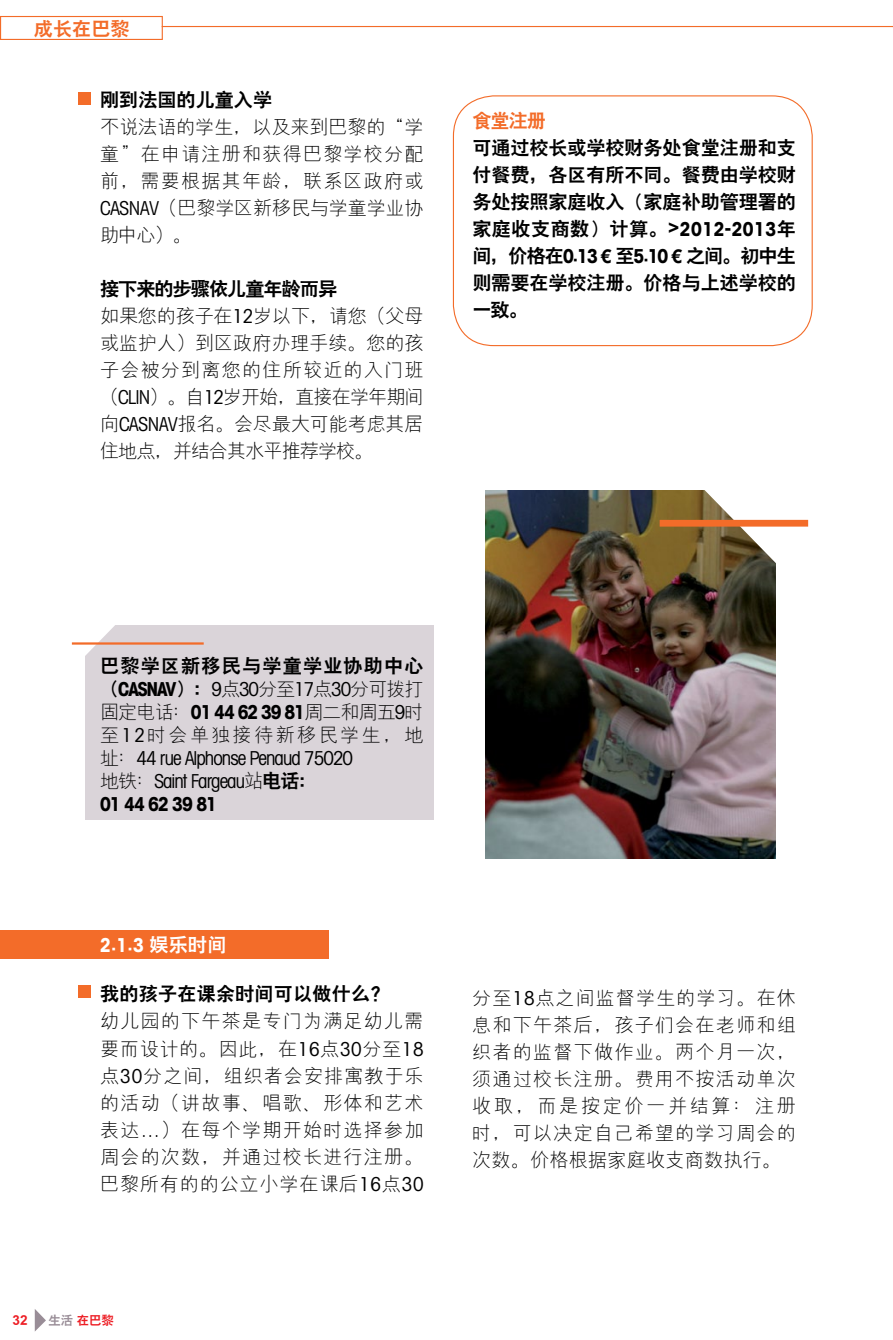
<style>
.page{position:relative;width:893px;height:1340px;background:#fff}
.page>*{position:absolute;margin:0;border:0;box-sizing:border-box;transform-origin:0 0}
.t1{font:300 19.12px/27px "M Hei GB";letter-spacing:.06em;color:#000;text-align:justify}
.t2{font:800 19.12px/27px "C Hei 2 GB";letter-spacing:-.005em;color:#000;text-align:justify}
.t3{font:condensed 19.12px/22.9px "Avant Garde IT Cby BT";letter-spacing:-.05em;color:#000}
.t4{font:800 19.12px "C Hei 2 GB";letter-spacing:.06em;color:#000}
.t5{font:800 19.12px "C Hei 2 GB";letter-spacing:-.05em;color:#000}
.t6{font:800 19.12px "C Hei 2 GB";color:#f36c29}
.t7{font:800 19.12px "C Hei 2 GB";color:#fff}
.t8{font:800 13.5px "C Hei 2 GB";color:#ed1d24}
.t9{font:800 12.38px "C Hei 2 GB";color:#ed1d24}
.s1{font-family:"Avant Garde IT Cby BT";font-weight:400;font-stretch:condensed}
.s2{font-family:"Avant Garde IT Cby BT";font-weight:700;font-stretch:condensed}
.s3{font-family:"Helvetica Neue LT Std";font-weight:700}
.s4{font-family:"C Hei 2 GB";font-weight:800}
.s5{font-family:"M Hei GB";font-weight:300;font-stretch:normal}
.s6{font-family:"C Hei 2 GB";font-weight:800;font-stretch:normal}
.s7{font-weight:700}
.s8{color:#998d97}
</style>
<div class="page">
<img style="left:485px;top:490px;width:290px;height:368px">
<svg style="left:686px;top:490px;width:123px;height:96px"></svg>
<div style="left:85px;top:625px;width:349px;height:195px;background:#dad4d9"></div>
<svg style="left:71px;top:625px;width:58px;height:31px"></svg>
<hr style="left:72px;top:642px;width:132px;height:2px;background:#f36c29">
<svg style="left:35px;top:1309px;width:11px;height:22px"></svg>
<div style="left:0;top:16px;width:163px;height:24px;border:1px solid #f36c29"></div>
<hr style="left:162px;top:26px;width:731px;height:1px;background:#f36c29">
<div style="left:78px;top:92px;width:13px;height:13px;background:#f36c29"></div>
<div style="left:78px;top:985px;width:13px;height:12px;background:#f36c29"></div>
<div style="left:0;top:930px;width:328px;height:28px;background:#f36c29"></div>
<div style="left:660px;top:520px;width:148px;height:6px;background:#f36c29"></div>
<div style="left:453px;top:95px;width:360px;height:251px;border:1px solid #f36c29;border-radius:41px"></div>
<p class="t6" style="left:34px;top:19px;width:97px">成长在巴黎</p>
<p class="t2" style="left:100px;top:88px;width:174px">刚到法国的儿童入学</p>
<p class="t1" style="left:100px;top:114px;width:325px">不说法语的学生，以及来到巴黎的“学童”在申请注册和获得巴黎学校分配前，需要根据其年龄，联系区政府或<span class="s1">CASNAV</span>（巴黎学区新移民与学童学业协助中心）。</p>
<p class="t5" style="left:100px;top:278px;width:239px">接下来的步骤依儿童年龄而异</p>
<p class="t1" style="left:100px;top:303px;width:325px">如果您的孩子在<span class="s1">12</span>岁以下，请您（父母或监护人）到区政府办理手续。您的孩子会被分到离您的住所较近的入门班（<span class="s1">CLIN</span>）。自<span class="s1">12</span>岁开始，直接在学年期间向<span class="s1">CASNAV</span>报名。会尽最大可能考虑其居住地点，并结合其水平推荐学校。</p>
<p class="t6" style="left:472px;top:111px;width:75px">食堂注册</p>
<p class="t2" style="left:472px;top:136px;width:325px">可通过校长或学校财务处食堂注册和支付餐费，各区有所不同。餐费由学校财务处按照家庭收入（家庭补助管理署的家庭收支商数）计算。&gt;<span class="s2">2012</span>-<span class="s2">2013</span>年间，价格在<span class="s2">0</span>.<span class="s2">13</span> <span class="s3">€</span> 至<span class="s2">5</span>.<span class="s2">10</span> <span class="s3">€</span> 之间。初中生则需要在学校注册。价格与上述学校的一致。</p>
<p class="t4" style="left:100px;top:656px;width:325px">巴黎学区新移民与学童学业协助中心</p>
<p class="t1" style="left:100px;top:678px;width:325px;line-height:22.9px"><span class="s4">（</span><span class="s2">CASNAV</span><span class="s4">）：</span><span class="s1">9</span>点<span class="s1">30</span>分至<span class="s1">17</span>点<span class="s1">30</span>分可拨打固定电话：<span class="s2">01 44 62 39 81</span>周二和周五<span class="s1">9</span>时至<span class="s1">12</span>时会单独接待新移民学生，地</p>
<p class="t3" style="left:100px;top:746px;width:255px"><span class="s5">址：</span>44 rue Alphonse Penaud 75020<span class="s5">地铁：</span>Saint Fargeau<span class="s5">站</span><span class="s6">电话：<br></span><span class="s7">01 44 62 39 81</span></p>
<p class="t7" style="left:100px;top:934px;width:128px"><span class="s2">2</span>.<span class="s2">1</span>.<span class="s2">3</span> 娱乐时间</p>
<p class="t2" style="left:100px;top:982px;width:291px">我的孩子在课余时间可以做什么？</p>
<p class="t1" style="left:100px;top:1008px;width:325px">幼儿园的下午茶是专门为满足幼儿需要而设计的。因此，在<span class="s1">16</span>点<span class="s1">30</span>分至<span class="s1">18</span>点<span class="s1">30</span>分之间，组织者会安排寓教于乐的活动（讲故事、唱歌、形体和艺术表达<span class="s1">…</span>）在每个学期开始时选择参加周会的次数，并通过校长进行注册。巴黎所有的的公立小学在课后<span class="s1">16</span>点<span class="s1">30</span></p>
<p class="t8" style="left:13px;top:1313px;width:17px">32</p>
<p class="t9" style="left:49px;top:1314px;width:67px"><span class="s8">生活</span> 在巴黎</p>
<p class="t1" style="left:472px;top:985px;width:325px">分至<span class="s1">18</span>点之间监督学生的学习。在休息和下午茶后，孩子们会在老师和组织者的监督下做作业。两个月一次，须通过校长注册。费用不按活动单次收取，而是按定价一并结算：注册时，可以决定自己希望的学习周会的次数。价格根据家庭收支商数执行。</p>
</div>
